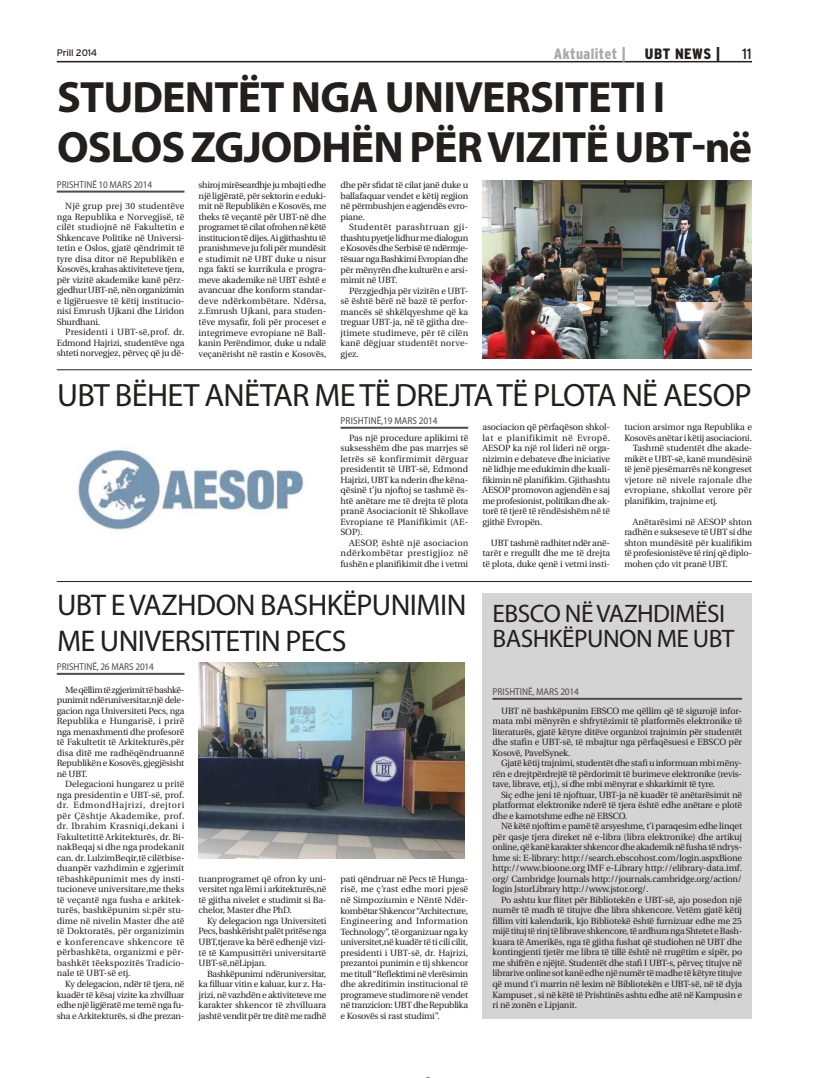
<style>
.page{position:relative;width:823px;height:1078px;background:#fff}
.page>*{position:absolute;margin:0;border:0;box-sizing:border-box;transform-origin:0 0}
.t1{font:700 44px/49.8px "Myriad Pro";letter-spacing:-.02em;color:#241f1f}
.t2{font:32.3px "Myriad Pro";letter-spacing:-.02em;color:#241f1f}
.t3{font:30px/36px "Myriad Pro";letter-spacing:-.02em;color:#241f1f}
.t4{font:25.3px/25.1px "Myriad Pro";letter-spacing:-.02em;color:#241f1f}
.t5{font:900 condensed 15px "Interstate";letter-spacing:.03em;color:#aaaaac}
.t6{font:900 condensed 15px "Interstate";letter-spacing:.03em;color:#241f1f}
.t7{font:15px "Interstate";color:#241f1f}
.t8{font:semi-condensed 10px "Myriad Pro";color:#4e4b4c}
.t9{font:9.5px "Interstate";letter-spacing:-.02em;color:#241f1f}
.t10{font:9px/10.5px "Utopia";letter-spacing:-.015em;color:#241f1f;text-align:justify}
.t11{font:9px "Utopia";letter-spacing:.015em;color:#241f1f}
.t12{font:9px "Utopia";letter-spacing:.02em;color:#241f1f}
</style>
<div class="page">
<hr style="left:57px;top:61px;width:694px;height:1px;background:#241f1f">
<hr style="left:57px;top:190px;width:127px;height:2px;background:#4e4b4c">
<img style="left:482px;top:180px;width:269px;height:178px">
<img style="left:77px;top:449px;width:227px;height:84px">
<hr style="left:57px;top:369px;width:694px;height:1px;background:#241f1f">
<hr style="left:340px;top:426px;width:128px;height:2px;background:#4e4b4c">
<hr style="left:57px;top:581px;width:694px;height:1px;background:#241f1f">
<hr style="left:57px;top:672px;width:127px;height:2px;background:#4e4b4c">
<img style="left:198px;top:662px;width:266px;height:196px">
<div style="left:482px;top:592px;width:269px;height:426px;background:#d5d4d5"></div>
<hr style="left:492px;top:697px;width:249px;height:2px;background:#4e4b4c">
<p class="t9" style="left:57px;top:48px;width:42px">Prill 2014</p>
<h3 class="t5" style="left:553px;top:45px;width:73px">Aktualitet |</h3>
<h3 class="t6" style="left:644px;top:45px;width:77px">UBT News |</h3>
<h3 class="t7" style="left:741px;top:45px;width:11px">11</h3>
<h1 class="t1" style="left:57px;top:71px;width:696px">STUDENTËT NGA UNIVERSITETI I<br>OSLOS ZGJODHËN PËR VIZITË UBT-NË</h1>
<p class="t8" style="left:57px;top:179px;width:97px">PRISHTINË 10 MARS 2014</p>
<p class="t10" style="left:57px;top:201px;width:129px;text-indent:9px">Një grup prej 30 studentëve nga Republika e Norvegjisë, të cilët studiojnë në Fakultetin e Shkencave Politike në Universi&shy;tetin e Oslos, gjatë qëndrimit të tyre disa ditor në Republikën e Kosovës, krahas aktiviteteve tjera, për vizitë akademike kanë përz&shy;gjedhur UBT-në, nën organizimin e ligjëruesve të këtij institucio&shy;nisi Emrush Ujkani dhe Liridon Shurdhani.</p>
<p class="t10" style="left:57px;top:327px;width:129px;text-indent:9px">Presidenti i UBT-së,prof. dr.<br>Edmond Hajrizi, studentëve nga shteti norvegjez, përveç që ju dë-</p>
<p class="t10" style="left:198px;top:180px;width:129px">shiroj mirëseardhje ju mbajti edhe një ligjëratë, për sektorin e eduki&shy;mit në Republikën e Kosovës, me theks të veçantë për UBT-në dhe programet të cilat ofrohen në këtë institucion të dijes. Ai gjithashtu të pranishmeve ju foli për mundësit e studimit në UBT duke u nisur nga fakti se kurrikula e progra&shy;meve akademike në UBT është e avancuar dhe konform standar&shy;deve ndërkombëtare. Ndërsa, z.Emrush Ujkani, para studen&shy;tëve mysafir, foli për proceset e integrimeve evropiane në Ball&shy;kanin Perëndimor, duke u ndalë veçanërisht në rastin e Kosovës,</p>
<p class="t10" style="left:340px;top:180px;width:129px">dhe për sfidat të cilat janë duke u ballafaquar vendet e këtij regjion në përmbushjen e agjendës evro&shy;piane.</p>
<p class="t10" style="left:340px;top:222px;width:129px;text-indent:9px">Studentët parashtruan gji&shy;thashtu pyetje lidhur me dialogun e Kosovës dhe Serbisë të ndërmje&shy;tësuar nga Bashkimi Evropian dhe për mënyrën dhe kulturën e arsi&shy;mimit në UBT.</p>
<p class="t10" style="left:340px;top:285px;width:129px;text-indent:9px">Përzgjedhja për vizitën e UBT&shy;së është bërë në bazë të perfor&shy;mancës së shkëlqyeshme që ka treguar UBT-ja, në të gjitha dre&shy;jtimete studimeve, për të cilën kanë dëgjuar studentët norve&shy;gjez.</p>
<h2 class="t2" style="left:57px;top:375px;width:108px">UBT BËHET</h2>
<h2 class="t2" style="left:204px;top:375px;width:548px">ANËTAR ME TË DREJTA TË PLOTA NË AESOP</h2>
<p class="t8" style="left:340px;top:415px;width:98px">PRISHTINË,19 MARS 2014</p>
<p class="t10" style="left:340px;top:432px;width:129px;text-indent:9px">Pas një procedure aplikimi të suksesshëm dhe pas marrjes së letrës së konfirmimit dërguar presidentit të UBT-së, Edmond Hajrizi, UBT ka nderin dhe këna&shy;qësinë t’ju njoftoj se tashmë ës&shy;htë anëtare me të drejta të plota pranë Asociacionit të Shkollave Evropiane të Planifikimit (AE-SOP).</p>
<p class="t10" style="left:340px;top:537px;width:129px;text-indent:9px">AESOP, është një asociacion ndërkombëtar prestigjioz në fushën e planifikimit dhe i vetmi</p>
<p class="t10" style="left:482px;top:422px;width:129px">asociacion që përfaqëson shkol&shy;lat e planifikimit në Evropë.<br>AESOP ka një rol lideri në orga&shy;nizimin e debateve dhe iniciative në lidhje me edukimin dhe kuali&shy;fikimin në planifikim. Gjithashtu AESOP promovon agjendën e saj me profesionist, politikan dhe ak&shy;torë të tjerë të rëndësishëm në të gjithë Evropën.</p>
<p class="t10" style="left:482px;top:537px;width:129px;text-indent:9px">UBT tashmë radhitet ndër anë&shy;tarët e rregullt dhe me të drejta të plota, duke qenë i vetmi insti-</p>
<p class="t10" style="left:624px;top:422px;width:129px">tucion arsimor nga Republika e</p>
<p class="t10" style="left:624px;top:432px;width:129px">Kosovës anëtar i këtij asociacioni.</p>
<p class="t10" style="left:632px;top:443px;width:121px">Tashmë studentët dhe akade-</p>
<p class="t10" style="left:624px;top:453px;width:129px">mikët e UBT-së, kanë mundësinë</p>
<p class="t10" style="left:624px;top:464px;width:129px">të jenë pjesëmarrës në kongreset</p>
<p class="t12" style="left:624px;top:474px;width:129px">vjetore në nivele rajonale dhe</p>
<p class="t11" style="left:624px;top:485px;width:129px">evropiane, shkollat verore për</p>
<p class="t10" style="left:624px;top:495px;width:95px">planifikim, trajnime etj.</p>
<p class="t10" style="left:624px;top:516px;width:129px;text-indent:9px">Anëtarësimi në AESOP shton radhën e sukseseve të UBT si dhe shton mundësitë për kualifikim të profesionistëve të rinj që diplo&shy;mohen çdo vit pranë UBT.</p>
<h3 class="t3" style="left:57px;top:586px;width:406px">UBT E VAZHDON BASHKËPUN IMIN<br>ME UNIVERS</h3>
<h3 class="t3" style="left:204px;top:622px;width:140px">ITETIN PECS</h3>
<p class="t8" style="left:57px;top:661px;width:98px">PRISHTINË, 26 MARS 2014</p>
<p class="t10" style="left:57px;top:684px;width:129px;text-indent:9px">Me qëllim të zgjerimit të bashkë&shy;punimit ndëruniversitar,një dele&shy;gacion nga Universiteti Pecs, nga Republika e Hungarisë, i prirë nga menaxhmenti dhe profesorë të Fakultetit të Arkitekturës,për disa ditë me radhëqëndruannë Republikën e Kosovës, gjegjësisht në UBT.</p>
<p class="t10" style="left:57px;top:779px;width:129px;text-indent:9px">Delegacioni hungarez u pritë nga presidentin e UBT-së, prof. dr. EdmondHajrizi, drejtori për Çështje Akademike, prof. dr. Ibrahim Krasniqi,dekani i Fakultetittë Arkitekturës, dr. Bi&shy;nakBeqaj si dhe nga prodekanit can. dr. LulzimBeqir,të cilëtbise&shy;duanpër vazhdimin e zgjerimit tëbashkëpunimit mes dy insti&shy;tucioneve universitare,me theks të veçantë nga fusha e arkitek&shy;turës, bashkëpunim si:për stu&shy;dime në nivelin Master dhe atë të Doktoratës, për organizimin e konferencave shkencore të përbashkëta, organizmi e për&shy;bashkët tëekspozitës Tradicio&shy;nale të UBT-së etj.</p>
<p class="t10" style="left:57px;top:978px;width:129px;text-indent:9px">Ky delegacion, ndër të tjera, në kuadër të kësaj vizite ka zhvilluar edhe një ligjëratë me temë nga fu&shy;sha e Arkitekturës, si dhe prezan-</p>
<p class="t10" style="left:198px;top:873px;width:129px">tuanprogramet që ofron ky uni&shy;versitet nga lëmi i arkitekturës,në të gjitha nivelet e studimit si Ba&shy;chelor, Master dhe PhD.</p>
<p class="t10" style="left:198px;top:915px;width:129px;text-indent:9px">Ky delegacion nga Universiteti Pecs, bashkërisht palët pritëse nga UBT,tjerave ka bërë edhenjë vizi&shy;të të Kampusittëri universitartë UBT-së,nëLipjan.</p>
<p class="t10" style="left:198px;top:968px;width:129px;text-indent:9px">Bashkëpunimi ndëruniversitar, ka filluar vitin e kaluar, kur z. Ha&shy;jrizi, në vazhdën e aktiviteteve me karakter shkencor të zhvilluara jashtë vendit për tre ditë me radhë</p>
<p class="t10" style="left:340px;top:873px;width:129px">pati qëndruar në Pecs të Hunga&shy;risë, me ç’rast edhe mori pjesë në Simpoziumin e Nëntë Ndër&shy;kombëtar Shkencor “Architecture, Engineering and Information Technology”, të organizuar nga ky universitet,në kuadër të ti cili cilit, presidenti i UBT-së, dr. Hajrizi, prezantoi punimin e tij shkencor me titull “Reflektimi në vlerësimin dhe akreditimin institucional të programeve studimore në vendet në tranzicion: UBT dhe Republika e Kosovës si rast studimi”.</p>
<h3 class="t4" style="left:492px;top:600px;width:243px">EBSCO NË VAZHDIMËSI<br>BASHKËPUNON ME UBT</h3>
<p class="t8" style="left:492px;top:686px;width:88px">PRISHTINË, MARS 2014</p>
<p class="t10" style="left:492px;top:705px;width:251px;text-indent:8px">UBT në bashkëpunim EBSCO me qëllim që të sigurojë infor&shy;mata mbi mënyrën e shfrytëzimit të platformës elektronike të literaturës, gjatë këtyre ditëve organizoi trajnimin për studentët dhe stafin e UBT-së, të mbajtur nga përfaqësuesi e EBSCO për Kosovë, PavelSynek.</p>
<p class="t10" style="left:492px;top:758px;width:251px;text-indent:8px">Gjatë këtij trajnimi, studentët dhe stafi u informuan mbi mëny&shy;rën e drejtpërdrejtë të përdorimit të burimeve elektronike (revis&shy;tave, librave, etj.), si dhe mbi mënyrat e shkarkimit të tyre.</p>
<p class="t10" style="left:492px;top:789px;width:251px;text-indent:9px">Siç edhe jeni të njoftuar, UBT-ja në kuadër të anëtarësimit në platformat elektronike nderë të tjera është edhe anëtare e plotë dhe e kamotshme edhe në EBSCO.</p>
<p class="t10" style="left:492px;top:821px;width:251px;text-indent:9px">Në këtë njoftim e pamë të arsyeshme, t’i paraqesim edhe linqet për qasje tjera direket në e-libra (libra elektronike) dhe artikuj online, që kanë karakter shkencor dhe akademik në fusha të ndrys&shy;hme si: E-library: http://search.ebscohost.com/login.aspxBione http://www.bioone.org IMF e-Library http://elibrary-data.imf. org/ Cambridge Journals http://journals.cambridge.org/action/ login JstorLibrary http://www.jstor.org/.</p>
<p class="t10" style="left:492px;top:894px;width:251px;text-indent:9px">Po ashtu kur flitet për Bibliotekën e UBT-së, ajo posedon një numër të madh të titujve dhe libra shkencore. Vetëm gjatë këtij fillim viti kalendarik, kjo Bibliotekë është furnizuar edhe me 25 mijë tituj të rinj të librave shkencore, të ardhura nga Shtetet e Bash&shy;kuara të Amerikës, nga të gjitha fushat që studiohen në UBT dhe kontingjenti tjetër me libra të tillë është në rrugëtim e sipër, po me shifrën e njëjtë. Studentët dhe stafi I UBT-s, përveç titujve në librarive online sot kanë edhe një numër të madhe të këtyre titujve që mund t’i marrin në lexim në Bibliotekën e UBT-së, në të dyja Kampuset , si në këtë të Prishtinës ashtu edhe atë në Kampusin e ri në zonën e Lipjanit.</p>
</div>
